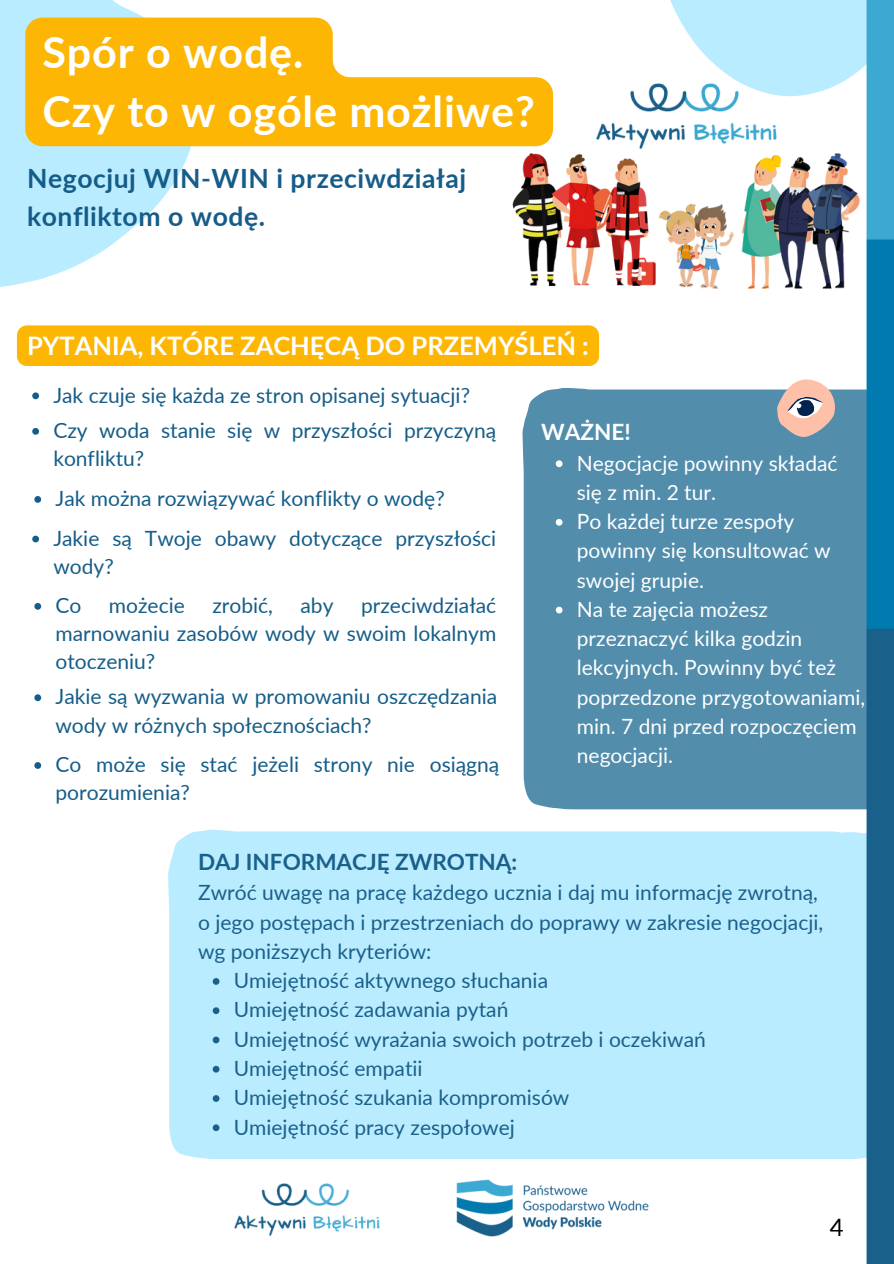
<style>
.page{position:relative;width:894px;height:1264px;background:#fff}
.page>*{position:absolute;margin:0;border:0;box-sizing:border-box;transform-origin:0 0}
.t1{font:700 43.05px/59.7px "Lato";letter-spacing:.02em;color:#fff}
.t2{font:700 26.55px/37.2px "Lato";letter-spacing:.02em;color:#155d88}
.t3{font:700 25.5px "Lato";color:#fff}
.t4{font:24px "Lato";color:#000}
.t5{font:700 22.5px "Lato";color:#1a608a}
.t6{font:700 22.5px "Lato";color:#fff}
.t7{font:21px/28.2px "Lato";color:#155d88}
.t8{font:21px/29.2px "Lato";color:#1a608a}
.t9{font:21px/29.2px "Lato";color:#fff}
</style>
<div class="page">
<svg style="left:0;top:0;width:206px;height:287px;fill:#baecff"></svg>
<svg style="left:670px;top:0;width:196px;height:73px;background:#c2eeff"></svg>
<img style="left:393px;top:73px;width:467px;height:216px">
<svg style="left:25px;top:18px;width:528px;height:128px;fill:#fcb603"></svg>
<div style="left:17px;top:325px;width:582px;height:41px;background:#fcb603"></div>
<div style="left:168px;top:829px;width:698px;height:330px;background:#baecff"></div>
<svg style="left:213px;top:978px;width:6px;height:6px"></svg>
<svg style="left:213px;top:1007px;width:6px;height:7px"></svg>
<svg style="left:213px;top:1036px;width:6px;height:7px"></svg>
<svg style="left:213px;top:1065px;width:6px;height:7px"></svg>
<svg style="left:213px;top:1095px;width:6px;height:6px"></svg>
<svg style="left:213px;top:1124px;width:6px;height:7px"></svg>
<svg style="left:32px;top:392px;width:7px;height:7px"></svg>
<svg style="left:34px;top:762px;width:7px;height:6px"></svg>
<svg style="left:34px;top:694px;width:7px;height:7px"></svg>
<svg style="left:34px;top:603px;width:7px;height:6px"></svg>
<svg style="left:32px;top:535px;width:7px;height:7px"></svg>
<svg style="left:34px;top:496px;width:7px;height:7px"></svg>
<svg style="left:32px;top:428px;width:7px;height:7px"></svg>
<div style="left:522px;top:388px;width:344px;height:421px;background:#528dac"></div>
<img style="left:866px;top:0;width:27px;height:1263px">
<svg style="left:555px;top:460px;width:7px;height:7px"></svg>
<svg style="left:555px;top:519px;width:7px;height:6px"></svg>
<svg style="left:555px;top:606px;width:7px;height:7px"></svg>
<svg style="left:767px;top:379px;width:76px;height:66px;background:#acacb2"></svg>
<img style="left:456px;top:1179px;width:193px;height:58px">
<img style="left:234px;top:1183px;width:146px;height:53px">
<p class="t1" style="left:42px;top:21px;width:494px">Spór o wodę.<br>Czy to w ogóle możliwe?</p>
<p class="t2" style="left:27px;top:159px;width:440px">Negocjuj WIN-WIN i przeciwdziałaj konfliktom o wodę.</p>
<h1 class="t3" style="left:27px;top:330px;width:563px">PYTANIA, KTÓRE ZACHĘCĄ DO PRZEMYŚLEŃ :</h1>
<p class="t7" style="left:53px;top:380px;width:418px">Jak czuje się każda ze stron opisanej sytuacji?</p>
<p class="t7" style="left:53px;top:416px;width:444px">Czy woda stanie się w przyszłości przyczyną konfliktu?</p>
<p class="t6" style="left:541px;top:418px;width:91px">WAŻNE!</p>
<p class="t9" style="left:576px;top:448px;width:262px">Negocjacje powinny składać się z min. 2 tur.</p>
<p class="t9" style="left:576px;top:506px;width:255px">Po każdej turze zespoły powinny się konsultować w swojej grupie.</p>
<p class="t9" style="left:576px;top:594px;width:290px">Na te zajęcia możesz przeznaczyć kilka godzin lekcyjnych. Powinny być też poprzedzone przygotowaniami, min. 7 dni przed rozpoczęciem negocjacji.</p>
<p class="t7" style="left:55px;top:484px;width:390px">Jak można rozwiązywać konflikty o wodę?</p>
<p class="t7" style="left:53px;top:523px;width:444px">Jakie są Twoje obawy dotyczące przyszłości wody?</p>
<p class="t7" style="left:55px;top:591px;width:442px;text-align:justify;text-indent:305px">przeciwdziałać marnowaniu zasobów wody w swoim lokalnym otoczeniu?</p>
<p class="t7" style="left:55px;top:591px;width:27px">Co</p>
<p class="t7" style="left:109px;top:591px;width:77px">możecie</p>
<p class="t7" style="left:212px;top:591px;width:62px">zrobić,</p>
<p class="t7" style="left:300px;top:591px;width:34px">aby</p>
<p class="t7" style="left:55px;top:682px;width:443px">Jakie są wyzwania w promowaniu oszczędzania wody w różnych społecznościach?</p>
<p class="t7" style="left:55px;top:750px;width:445px">Co może się stać jeżeli strony nie osiągną porozumienia?</p>
<p class="t5" style="left:198px;top:847px;width:320px">DAJ INFORMACJĘ ZWROTNĄ:</p>
<h3 class="t8" style="left:198px;top:877px;width:621px">Zwróć uwagę na pracę każdego ucznia i daj mu informację zwrotną,</h3>
<h2 class="t8" style="left:198px;top:906px;width:626px">o jego postępach i przestrzeniach do poprawy w zakresie negocjacji, wg poniższych kryteriów:</h2>
<p class="t8" style="left:234px;top:965px;width:316px">Umiejętność aktywnego słuchania</p>
<p class="t8" style="left:234px;top:994px;width:276px">Umiejętność zadawania pytań</p>
<p class="t8" style="left:234px;top:1023px;width:473px">Umiejętność wyrażania swoich potrzeb i oczekiwań</p>
<h4 class="t8" style="left:234px;top:1053px;width:190px">Umiejętność empatii</h4>
<p class="t8" style="left:234px;top:1082px;width:337px">Umiejętność szukania kompromisów</p>
<p class="t8" style="left:234px;top:1111px;width:282px">Umiejętność pracy zespołowej</p>
<p class="t4" style="left:829px;top:1212px;width:15px">4</p>
</div>
